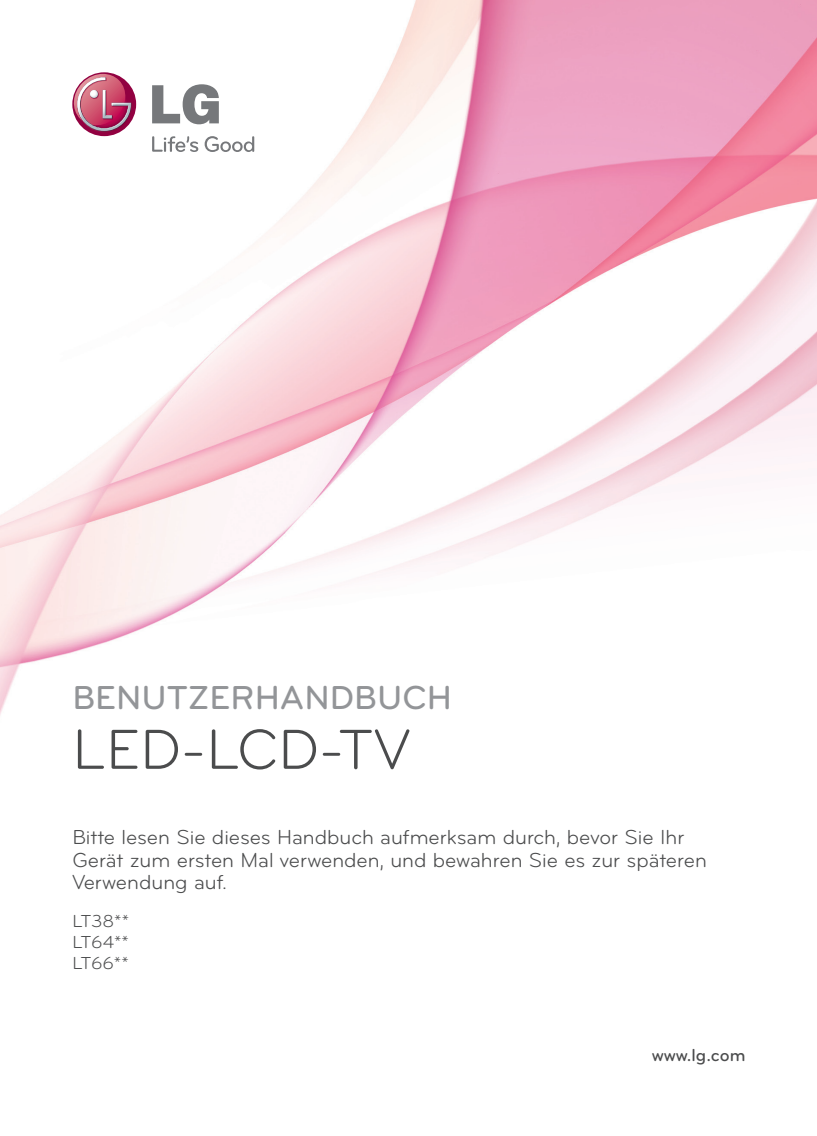
<style>
.page{position:relative;width:817px;height:1136px;background:#fff}
.page>*{position:absolute;margin:0;border:0;box-sizing:border-box;transform-origin:0 0}
.t1{font:58.5px "Bryant LG";color:#4b4c4d}
.t2{font:500 34.5px "Bryant LG";color:#939598}
.t3{font:21px/22.5px "Bryant LG";color:#4b4c4d}
.t4{font:18px/21px "Bryant LG";color:#4b4c4d;text-align:justify}
.t5{font:500 18px "Bryant LG";color:#4b4c4d}
</style>
<div class="page">
<img style="left:0;top:0;width:816px;height:715px">
<svg style="left:72px;top:72px;width:64px;height:64px"></svg>
<svg style="left:71px;top:74px;width:61px;height:58px"></svg>
<svg style="left:152px;top:84px;width:67px;height:40px"></svg>
<svg style="left:152px;top:136px;width:46px;height:16px"></svg>
<svg style="left:204px;top:136px;width:50px;height:16px"></svg>
<h2 class="t2" style="left:72px;top:676px;width:381px">BENUTZERHANDBUCH</h2>
<h1 class="t1" style="left:72px;top:714px;width:339px">LED-LCD-TV</h1>
<p class="t3" style="left:72px;top:826px;width:636px">Bitte lesen Sie dieses Handbuch aufmerksam durch, bevor Sie Ihr<br>Gerät zum ersten Mal verwenden, und bewahren Sie es zur späteren<br>Verwendung auf.</p>
<p class="t4" style="left:72px;top:910px;width:58px">LT38** LT64** LT66**</p>
<p class="t5" style="left:651px;top:1043px;width:95px">www.lg.com</p>
</div>
